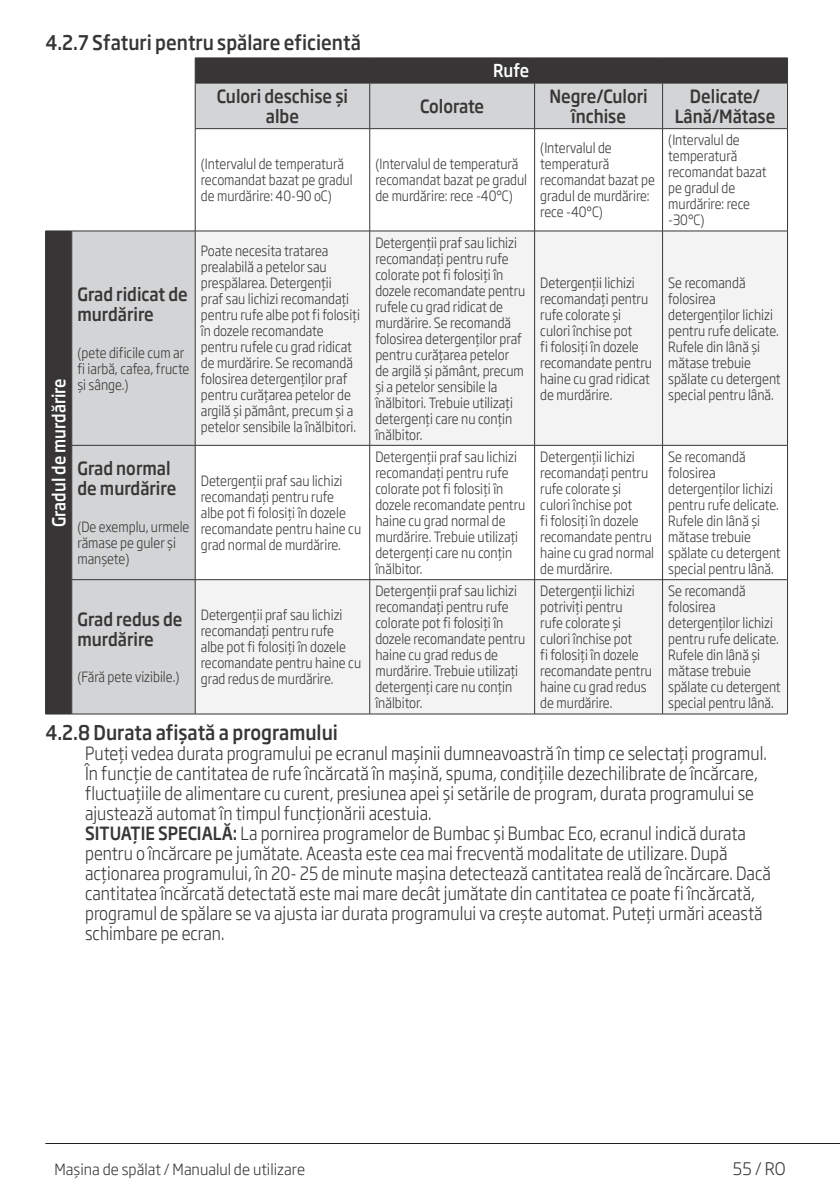
<style>
.page{position:relative;width:840px;height:1191px;background:#fff}
.page>*{position:absolute;margin:0;border:0;box-sizing:border-box;transform-origin:0 0}
.t1{font:500 20px "Soho Gothic Pro";color:#373535;scale:.88 1}
.t2{font:300 18px/20px "Soho Gothic Pro";color:#373535;scale:.88 1}
.t3{font:500 18px/20px "Soho Gothic Pro";color:#373535;text-align:center;scale:.88 1}
.t4{font:500 17.6px "Soho Gothic Pro";color:#fff;scale:.88 1}
.t5{font:300 17.2px "Soho Gothic Pro";color:#373535;scale:.95 1}
.t6{font:300 15.2px "Soho Gothic Pro";color:#373535;scale:.95 1}
.t7{font:300 14px/16px "Soho Gothic Pro";color:#373535;scale:.88 1}
.s1{font-weight:500}
</style>
<div class="page">
<hr style="left:45px;top:1143px;width:794px;height:1px;background:#241f1f">
<svg style="left:46px;top:58px;width:740px;height:655px;fill:#373535"></svg>
<svg style="left:72px;top:83px;width:714px;height:630px;fill:#d2d4d5"></svg>
<svg style="left:196px;top:232px;width:590px;height:481px;fill:#f3f3f4"></svg>
<svg style="left:786px;top:59px;width:1px;height:24px"></svg>
<svg style="left:46px;top:713px;width:25px;height:1px"></svg>
<svg style="left:195px;top:59px;width:1px;height:24px"></svg>
<hr style="left:195px;top:58px;width:174px;height:1px;background:#373535">
<hr style="left:369px;top:58px;width:165px;height:1px;background:#373535">
<hr style="left:534px;top:58px;width:128px;height:1px;background:#373535">
<hr style="left:662px;top:58px;width:125px;height:1px;background:#373535">
<hr style="left:195px;top:83px;width:1px;height:45px;background:#373535">
<hr style="left:195px;top:83px;width:174px;height:1px;background:#373535">
<hr style="left:369px;top:83px;width:1px;height:45px;background:#373535">
<hr style="left:369px;top:83px;width:165px;height:1px;background:#373535">
<hr style="left:534px;top:83px;width:1px;height:45px;background:#373535">
<hr style="left:534px;top:83px;width:128px;height:1px;background:#373535">
<hr style="left:661px;top:83px;width:1px;height:45px;background:#373535">
<hr style="left:786px;top:83px;width:1px;height:45px;background:#373535">
<hr style="left:662px;top:83px;width:125px;height:1px;background:#373535">
<hr style="left:195px;top:129px;width:1px;height:102px;background:#373535">
<hr style="left:195px;top:128px;width:174px;height:1px;background:#373535">
<hr style="left:369px;top:129px;width:1px;height:102px;background:#373535">
<hr style="left:369px;top:128px;width:165px;height:1px;background:#373535">
<hr style="left:534px;top:129px;width:1px;height:102px;background:#373535">
<hr style="left:534px;top:128px;width:128px;height:1px;background:#373535">
<hr style="left:661px;top:129px;width:1px;height:102px;background:#373535">
<hr style="left:786px;top:129px;width:1px;height:102px;background:#373535">
<hr style="left:662px;top:128px;width:125px;height:1px;background:#373535">
<hr style="left:45px;top:231px;width:1px;height:214px;background:#373535">
<hr style="left:45px;top:445px;width:1px;height:134px;background:#373535">
<hr style="left:45px;top:579px;width:1px;height:135px;background:#373535">
<svg style="left:45px;top:231px;width:26px;height:1px"></svg>
<hr style="left:71px;top:231px;width:1px;height:214px;background:#373535">
<hr style="left:72px;top:231px;width:123px;height:1px;background:#373535">
<hr style="left:195px;top:231px;width:1px;height:214px;background:#373535">
<hr style="left:195px;top:231px;width:174px;height:1px;background:#373535">
<hr style="left:369px;top:231px;width:1px;height:214px;background:#373535">
<hr style="left:369px;top:231px;width:165px;height:1px;background:#373535">
<hr style="left:534px;top:231px;width:1px;height:214px;background:#373535">
<hr style="left:534px;top:231px;width:128px;height:1px;background:#373535">
<hr style="left:661px;top:231px;width:1px;height:214px;background:#373535">
<hr style="left:786px;top:231px;width:1px;height:214px;background:#373535">
<hr style="left:662px;top:231px;width:125px;height:1px;background:#373535">
<hr style="left:71px;top:445px;width:1px;height:134px;background:#373535">
<hr style="left:72px;top:445px;width:123px;height:1px;background:#373535">
<hr style="left:195px;top:445px;width:1px;height:134px;background:#373535">
<hr style="left:195px;top:445px;width:174px;height:1px;background:#373535">
<hr style="left:369px;top:445px;width:1px;height:134px;background:#373535">
<hr style="left:369px;top:445px;width:165px;height:1px;background:#373535">
<hr style="left:534px;top:445px;width:1px;height:134px;background:#373535">
<hr style="left:534px;top:445px;width:128px;height:1px;background:#373535">
<hr style="left:661px;top:445px;width:1px;height:134px;background:#373535">
<hr style="left:786px;top:445px;width:1px;height:134px;background:#373535">
<hr style="left:662px;top:445px;width:125px;height:1px;background:#373535">
<hr style="left:71px;top:580px;width:1px;height:134px;background:#373535">
<hr style="left:72px;top:579px;width:123px;height:1px;background:#373535">
<hr style="left:72px;top:713px;width:123px;height:1px;background:#373535">
<hr style="left:195px;top:580px;width:1px;height:134px;background:#373535">
<hr style="left:195px;top:579px;width:174px;height:1px;background:#373535">
<hr style="left:195px;top:713px;width:174px;height:1px;background:#373535">
<hr style="left:369px;top:580px;width:1px;height:134px;background:#373535">
<hr style="left:369px;top:579px;width:165px;height:1px;background:#373535">
<hr style="left:369px;top:713px;width:165px;height:1px;background:#373535">
<hr style="left:534px;top:580px;width:1px;height:134px;background:#373535">
<hr style="left:534px;top:579px;width:128px;height:1px;background:#373535">
<hr style="left:534px;top:713px;width:128px;height:1px;background:#373535">
<hr style="left:661px;top:580px;width:1px;height:134px;background:#373535">
<hr style="left:786px;top:580px;width:1px;height:134px;background:#373535">
<hr style="left:662px;top:579px;width:125px;height:1px;background:#373535">
<hr style="left:662px;top:713px;width:125px;height:1px;background:#373535">
<h1 class="t1" style="left:45px;top:27px;width:360px">4.2.7 Sfaturi pentru spălare eficientă</h1>
<p class="t4" style="left:493px;top:57px;width:42px">Rufe</p>
<p class="t4" style="left:45px;top:527px;width:171px;rotate:-90deg">Gradul de murdărire</p>
<p class="t3" style="left:77px;top:283px;width:127px;text-align:left">Grad ridicat de murdărire</p>
<p class="t7" style="left:77px;top:343px;width:129px">(pete dificile cum ar fi iarbă, cafea, fructe și sânge.)</p>
<p class="t3" style="left:77px;top:457px;width:114px;text-align:left">Grad normal de murdărire</p>
<p class="t7" style="left:77px;top:518px;width:129px">(De exemplu, urmele rămase pe guler și manșete)</p>
<p class="t3" style="left:77px;top:608px;width:121px;text-align:left">Grad redus de murdărire</p>
<p class="t7" style="left:77px;top:668px;width:117px">(Fără pete vizibile.)</p>
<p class="t3" style="left:217px;top:85px;width:150px">Culori deschise și albe</p>
<p class="t3" style="left:420px;top:95px;width:74px">Colorate</p>
<p class="t3" style="left:549px;top:85px;width:113px">Negre/Culori închise</p>
<p class="t3" style="left:674px;top:85px;width:116px">Delicate/<br>Lână/Mătase</p>
<p class="t7" style="left:201px;top:155px;width:174px">(Intervalul de temperatură recomandat bazat pe gradul de murdărire: 40-90 oC)</p>
<p class="t7" style="left:375px;top:155px;width:174px">(Intervalul de temperatură recomandat bazat pe gradul de murdărire: rece -40°C)</p>
<p class="t7" style="left:540px;top:139px;width:132px">(Intervalul de temperatură recomandat bazat pe gradul de murdărire: rece -40°C)</p>
<p class="t7" style="left:668px;top:131px;width:113px">(Intervalul de temperatură recomandat bazat pe gradul de murdărire: rece -30°C)</p>
<p class="t7" style="left:201px;top:242px;width:182px">Poate necesita tratarea prealabilă a petelor sau prespălarea. Detergenții<br>praf sau lichizi recomandați pentru rufe albe pot fi folosiți în dozele recomandate pentru rufele cu grad ridicat de murdărire. Se recomandă folosirea detergenților praf pentru curățarea petelor de argilă și pământ, precum și a petelor sensibile la înălbitori.</p>
<p class="t7" style="left:375px;top:234px;width:172px">Detergenții praf sau lichizi recomandați pentru rufe colorate pot fi folosiți în dozele recomandate pentru rufele cu grad ridicat de murdărire. Se recomandă folosirea detergenților praf pentru curățarea petelor de argilă și pământ, precum și a petelor sensibile la înălbitori. Trebuie utilizați detergenți care nu conțin înălbitor.</p>
<p class="t7" style="left:540px;top:274px;width:128px">Detergenții lichizi recomandați pentru rufe colorate și culori închise pot<br>fi folosiți în dozele recomandate pentru haine cu grad ridicat de murdărire.</p>
<p class="t7" style="left:668px;top:274px;width:129px">Se recomandă folosirea detergenților lichizi pentru rufe delicate.<br>Rufele din lână și mătase trebuie spălate cu detergent special pentru lână.</p>
<p class="t7" style="left:201px;top:472px;width:183px">Detergenții praf sau lichizi recomandați pentru rufe<br>albe pot fi folosiți în dozele recomandate pentru haine cu grad normal de murdărire.</p>
<p class="t7" style="left:201px;top:606px;width:183px">Detergenții praf sau lichizi recomandați pentru rufe<br>albe pot fi folosiți în dozele recomandate pentru haine cu grad redus de murdărire.</p>
<p class="t7" style="left:375px;top:448px;width:172px">Detergenții praf sau lichizi recomandați pentru rufe colorate pot fi folosiți în dozele recomandate pentru haine cu grad normal de murdărire. Trebuie utilizați detergenți care nu conțin înălbitor.</p>
<p class="t7" style="left:540px;top:448px;width:131px">Detergenții lichizi recomandați pentru rufe colorate și culori închise pot<br>fi folosiți în dozele recomandate pentru haine cu grad normal de murdărire.</p>
<p class="t7" style="left:668px;top:448px;width:129px">Se recomandă folosirea detergenților lichizi pentru rufe delicate.<br>Rufele din lână și mătase trebuie spălate cu detergent special pentru lână.</p>
<p class="t7" style="left:375px;top:582px;width:172px">Detergenții praf sau lichizi recomandați pentru rufe colorate pot fi folosiți în dozele recomandate pentru haine cu grad redus de murdărire. Trebuie utilizați detergenți care nu conțin înălbitor.</p>
<p class="t7" style="left:540px;top:582px;width:128px">Detergenții lichizi potriviți pentru<br>rufe colorate și culori închise pot<br>fi folosiți în dozele recomandate pentru haine cu grad redus de murdărire.</p>
<p class="t7" style="left:668px;top:582px;width:129px">Se recomandă folosirea detergenților lichizi pentru rufe delicate.<br>Rufele din lână și mătase trebuie spălate cu detergent special pentru lână.</p>
<h1 class="t1" style="left:45px;top:716px;width:334px">4.2.8 Durata afișată a programului</h1>
<p class="t2" style="left:85px;top:742px;width:780px">Puteți vedea durata programului pe ecranul mașinii dumneavoastră în timp ce selectați programul.<br>În funcție de cantitatea de rufe încărcată în mașină, spuma, condițiile dezechilibrate de încărcare, fluctuațiile de alimentare cu curent, presiunea apei și setările de program, durata programului se ajustează automat în timpul funcționării acestuia.<br><span class="s1">SITUAȚIE SPECIALĂ:</span> La pornirea programelor de Bumbac și Bumbac Eco, ecranul indică durata pentru o încărcare pe jumătate. Aceasta este cea mai frecventă modalitate de utilizare. După acționarea programului, în 20- 25 de minute mașina detectează cantitatea reală de încărcare. Dacă cantitatea încărcată detectată este mai mare decât jumătate din cantitatea ce poate fi încărcată, programul de spălare se va ajusta iar durata programului va crește automat. Puteți urmări această schimbare pe ecran.</p>
<p class="t6" style="left:55px;top:1157px;width:265px">Maşina de spălat / Manualul de utilizare</p>
<p class="t5" style="left:732px;top:1155px;width:57px">55 / RO</p>
</div>
